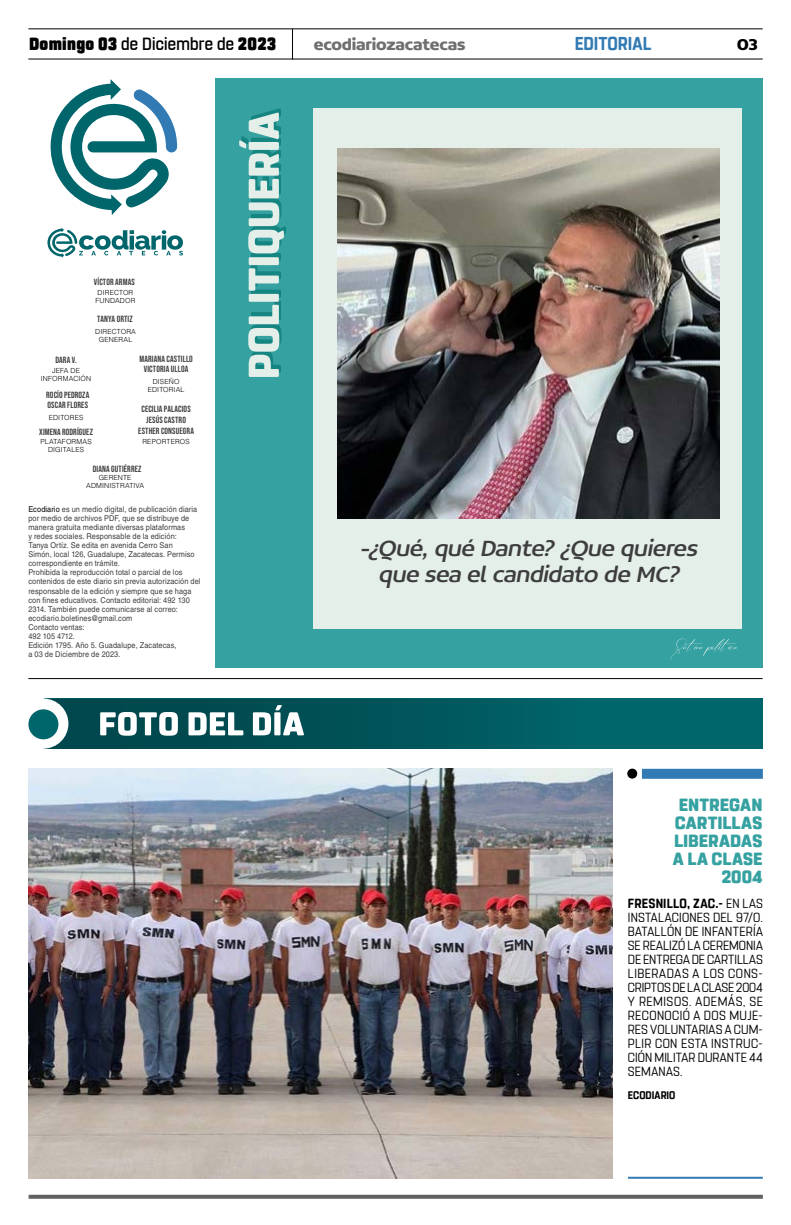
<style>
.page{position:relative;width:791px;height:1225px;background:#fff}
.page>*{position:absolute;margin:0;border:0;box-sizing:border-box;transform-origin:0 0}
.t1{font:italic 24px/26px "Concord";color:#3d3d3d;text-align:center}
.t2{font:700 18.6px "Rohn Rounded";color:#327ab3;scale:.91 1}
.t3{font:800 17.6px/18px "Rohn Rounded";color:#36a1a1;text-align:right}
.t4{font:900 17.6px "Rohn Rounded";letter-spacing:.015em;color:#000;scale:.91 1}
.t5{font:700 16.9px "Concord";letter-spacing:-.01em;color:#706f6f}
.t6{font:700 16.9px "Concord";color:#000}
.t7{font:13.2px/14px "Rohn Rounded";letter-spacing:.025em;color:#000;text-align:justify;scale:.92 1}
.t8{font:700 11px "Rohn Rounded";letter-spacing:.005em;color:#000;scale:.91 1}
.t9{font:9px/11.2px "Bebas Neue";letter-spacing:.015em;color:#3d3d3d;text-align:center}
.t10{font:8px/9px "Helvetica LT Std";letter-spacing:.015em;color:#3d3d3d;scale:.92 1}
.t11{font:300 7px/8px "Helvetica LT Std";letter-spacing:.02em;color:#000;text-align:center}
.s1{font-weight:500}
.s2{color:#000}
.s3{font-weight:700}
</style>
<div class="page">
<div style="left:44px;top:698px;width:719px;height:50px;background:#00666c"></div>
<img style="left:29px;top:768px;width:584px;height:410px">
<svg style="left:29px;top:1194px;width:734px;height:4px;background:#7f7f7f"></svg>
<hr style="left:28px;top:28px;width:735px;height:1px;background:#000">
<hr style="left:28px;top:59px;width:735px;height:1px;background:#000">
<hr style="left:292px;top:29px;width:1px;height:31px;background:#000">
<div style="left:215px;top:78px;width:548px;height:589px;background:#36a1a1"></div>
<div style="left:314px;top:108px;width:428px;height:520px;background:#e4efe9"></div>
<hr style="left:28px;top:678px;width:735px;height:1px;background:#000">
<svg style="left:670px;top:638px;width:67px;height:22px"></svg>
<svg style="left:239px;top:108px;width:47px;height:269px"></svg>
<svg style="left:44px;top:698px;width:538px;height:51px"></svg>
<div style="left:18px;top:698px;width:50px;height:50px;background:#fff;border-radius:50%"></div>
<div style="left:28px;top:709px;width:30px;height:30px;background:#00666c;border-radius:50%"></div>
<svg style="left:47px;top:228px;width:136px;height:30px"></svg>
<svg style="left:50px;top:79px;width:127px;height:136px"></svg>
<img style="left:338px;top:148px;width:382px;height:370px">
<div style="left:642px;top:769px;width:121px;height:10px;background:#327ab3"></div>
<div style="left:627px;top:768px;width:10px;height:10px;background:#000;border-radius:50%"></div>
<hr style="left:628px;top:1176px;width:135px;height:2px;background:#327ab3">
<h3 class="t4" style="left:29px;top:33px;width:273px">Domingo 03 <span class="s1">de Diciembre de</span> 2023</h3>
<h3 class="t5" style="left:314px;top:34px;width:153px">ecodiariozacatecas</h3>
<h2 class="t2" style="left:575px;top:32px;width:86px">EDITORIAL</h2>
<h3 class="t6" style="left:737px;top:34px;width:23px">03</h3>
<p class="t9" style="left:55px;top:354px;width:23px">DARA V.</p>
<p class="t9" style="left:94px;top:276px;width:42px">VÍCTOR ARMAS</p>
<p class="t9" style="left:97px;top:313px;width:37px">TANYA ORTIZ</p>
<p class="t11" style="left:95px;top:327px;width:42px">DIRECTORA<br>GENERAL</p>
<p class="t11" style="left:95px;top:288px;width:41px">DIRECTOR<br>FUNDADOR</p>
<p class="t9" style="left:139px;top:353px;width:55px">MARIANA CASTILLO</p>
<p class="t11" style="left:41px;top:367px;width:52px">JEFA DE<br>INFORMACIÓN</p>
<p class="t9" style="left:46px;top:390px;width:45px;line-height:10px;text-align:left">ROCÍO PEDROZA<br>OSCAR FLORES</p>
<p class="t11" style="left:49px;top:414px;width:36px">EDITORES</p>
<p class="t9" style="left:39px;top:426px;width:55px">XIMENA RODRÍGUEZ</p>
<p class="t11" style="left:40px;top:437px;width:53px">PLATAFORMAS<br>DIGITALES</p>
<p class="t9" style="left:144px;top:363px;width:46px">VICTORIA ULLOA</p>
<p class="t11" style="left:148px;top:377px;width:38px">DISEÑO<br>EDITORIAL</p>
<p class="t9" style="left:138px;top:403px;width:57px">CECILIA PALACIOS<br>JESÚS CASTRO<br>ESTHER CONSUEGRA</p>
<p class="t11" style="left:142px;top:437px;width:49px">REPORTEROS</p>
<p class="t9" style="left:93px;top:463px;width:50px">DIANA GUTIÉRREZ</p>
<p class="t11" style="left:86px;top:473px;width:59px">GERENTE<br>ADMINISTRATIVA</p>
<p class="t10" style="left:28px;top:505px;width:189px"><span class="s2">Ecodiario</span> es un medio digital, de publicación diaria por medio de archivos PDF, que se distribuye de manera gratuita mediante diversas plataformas<br>y redes sociales. Responsable de la edición:<br>Tanya Ortíz. Se edita en avenida Cerro San<br>Simón, local 126, Guadalupe, Zacatecas. Permiso correspondiente en trámite.<br>Prohibida la reproducción total o parcial de los contenidos de este diario sin previa autorización del responsable de la edición y siempre que se haga con fines educativos. Contacto editorial: 492 130<br>2314. También puede comunicarse al correo: ecodiario.boletines@gmail.com<br>Contacto ventas:<br>492 105 4712.<br>Edición 1795. Año 5. Guadalupe, Zacatecas,<br>a 03 de Diciembre de 2023.</p>
<h1 class="t1" style="left:360px;top:535px;width:343px">-¿Qué,qué Dante? ¿Que quieres que sea elcandidato de MC?</h1>
<h3 class="t3" style="left:673px;top:796px;width:91px">ENTREGAN<br>CARTILLAS<br>LIBERADAS<br>A LA CLASE<br>2004</h3>
<p class="t7" style="left:628px;top:896px;width:148px"><span class="s3">FRESNILLO, ZAC.-</span> EN LAS INSTALACIONES DEL 97/O.<br>BATALLÓN DE INFANTERÍA SE REALIZÓ LA CEREMONIA DE ENTREGA DE CARTILLAS LIBERADAS A LOS CONS-CRIPTOS DE LA CLASE 2004<br>Y REMISOS. ADEMÁS, SE RECONOCIÓ A DOS MUJE-RES VOLUNTARIAS A CUM-PLIR CON ESTA INSTRUC-CIÓN MILITAR DURANTE 44<br>SEMANAS.</p>
<h3 class="t8" style="left:628px;top:1088px;width:54px">ECODIARIO</h3>
</div>
